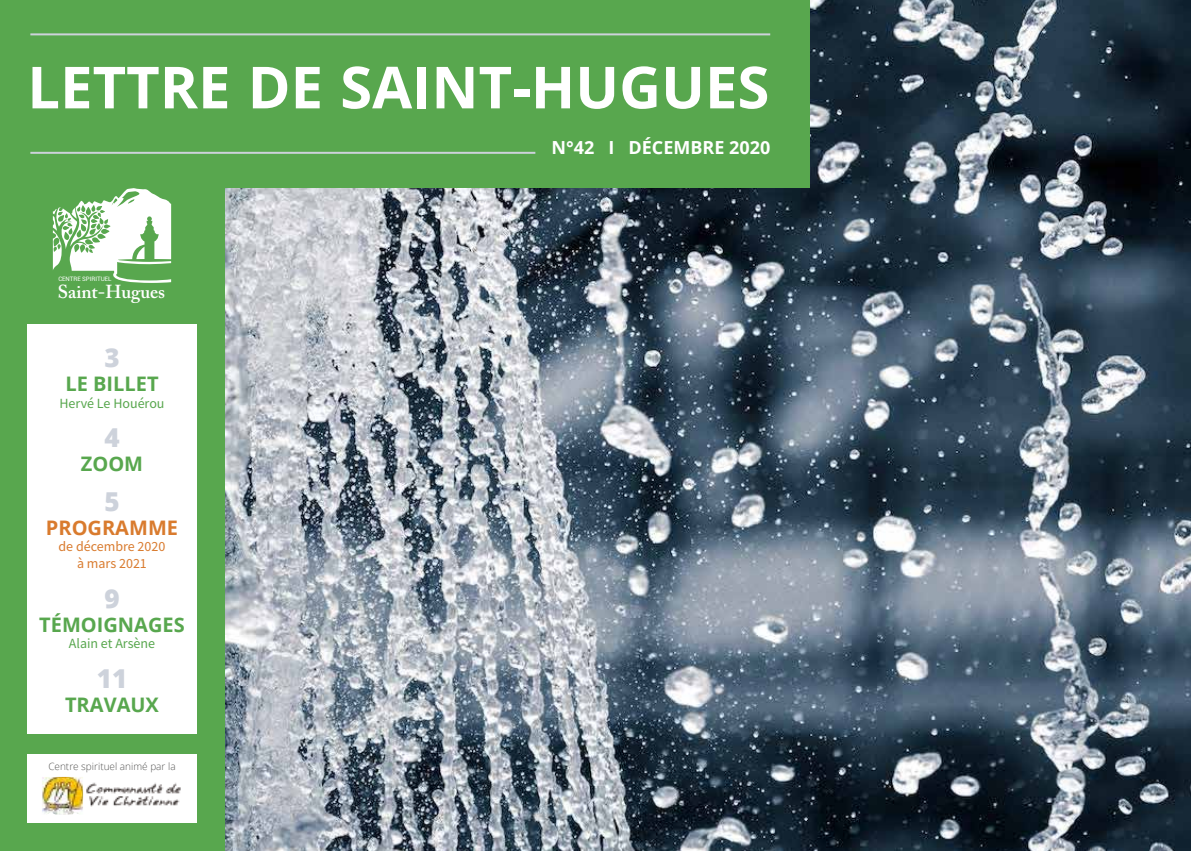
<style>
.page{position:relative;width:1191px;height:851px;background:#fff}
.page>*{position:absolute;margin:0;border:0;box-sizing:border-box;transform-origin:0 0}
.t1{font:700 58px "Open Sans";color:#fff}
.t2{font:800 26px "Open Sans";color:#cdd2db}
.t3{font:700 20px "Open Sans";color:#58a74e}
.t4{font:700 20px "Open Sans";color:#d97b2e}
.t5{font:600 18.6px "Adobe Caslon Pro";color:#fff}
.t6{font:700 18px "Open Sans";color:#fff}
.t7{font:14px "Source Sans Pro";color:#58a74e}
.t8{font:14px/16.8px "Source Sans Pro";color:#d97b2e;text-align:center}
.t9{font:300 10px "Open Sans";color:#575756}
.t10{font:6.2px "Roboto";color:#fff}
</style>
<div class="page">
<img style="left:224px;top:0;width:967px;height:850px">
<div style="left:0;top:0;width:810px;height:187px;background:#58a74e"></div>
<div style="left:0;top:0;width:224px;height:850px;background:#58a74e"></div>
<hr style="left:30px;top:33px;width:740px;height:2px;background:#cdd2db">
<hr style="left:30px;top:152px;width:505px;height:2px;background:#cdd2db">
<div style="left:27px;top:325px;width:170px;height:408px;background:#fff"></div>
<div style="left:27px;top:753px;width:170px;height:69px;background:#fff"></div>
<img style="left:42px;top:776px;width:41px;height:38px">
<img style="left:86px;top:782px;width:95px;height:25px">
<svg style="left:53px;top:188px;width:118px;height:95px"></svg>
<h1 class="t1" style="left:27px;top:46px;width:743px">LETTRE DE SAINT-HUGUES</h1>
<p class="t6" style="left:551px;top:134px;width:220px">N°42 I DÉCEMBRE 2020</p>
<p class="t10" style="left:58px;top:274px;width:55px">CENTRE SPIRITUEL</p>
<p class="t5" style="left:58px;top:280px;width:109px">Saint-Hugues</p>
<h2 class="t2" style="left:104px;top:337px;width:17px">3</h2>
<p class="t3" style="left:65px;top:369px;width:95px">LE BILLET</p>
<p class="t7" style="left:59px;top:394px;width:107px">Hervé Le Houérou</p>
<h2 class="t2" style="left:104px;top:418px;width:17px">4</h2>
<p class="t3" style="left:81px;top:449px;width:64px">ZOOM</p>
<h2 class="t2" style="left:104px;top:481px;width:17px">5</h2>
<p class="t4" style="left:46px;top:513px;width:134px">PROGRAMME</p>
<p class="t8" style="left:59px;top:538px;width:108px">de décembre 2020 à mars 2021</p>
<h2 class="t2" style="left:104px;top:578px;width:17px">9</h2>
<p class="t3" style="left:39px;top:610px;width:147px">TÉMOIGNAGES</p>
<p class="t7" style="left:69px;top:634px;width:88px">Alain et Arsène</p>
<h2 class="t2" style="left:97px;top:658px;width:32px">11</h2>
<p class="t3" style="left:65px;top:690px;width:95px">TRAVAUX</p>
<p class="t9" style="left:48px;top:759px;width:129px">Centre spirituel animé par la</p>
</div>
